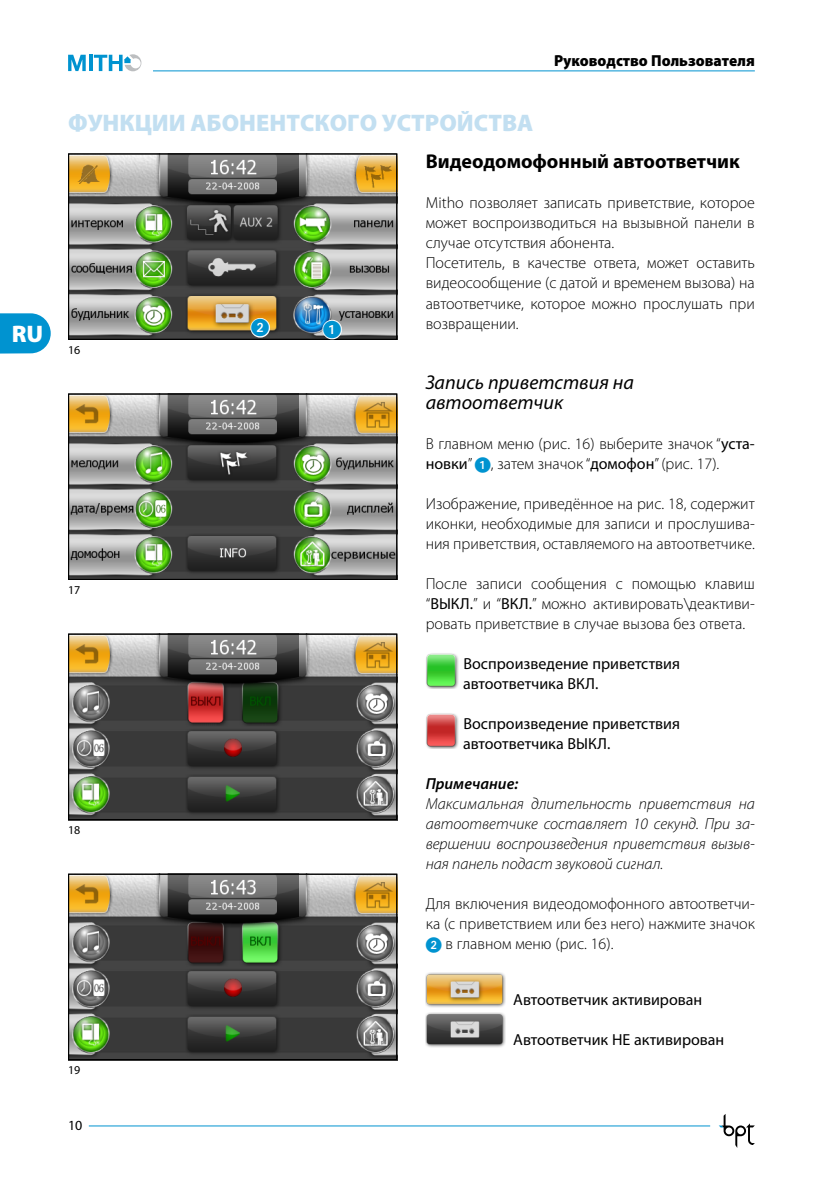
<style>
.page{position:relative;width:840px;height:1191px;background:#fff}
.page>*{position:absolute;margin:0;border:0;box-sizing:border-box;transform-origin:0 0}
.t1{font:900 24px "Myriad Pro";color:#c2dff1}
.t2{font:900 24px "Myriad Pro";color:#fff}
.t3{font:italic 20px/20px "Myriad Pro";color:#000}
.t4{font:700 20px "Myriad Pro";color:#000}
.t5{font:18px "European Pi 1";color:#0093d0}
.t6{font:300 16px/20px "Myriad Pro";color:#000;text-align:justify}
.t7{font:italic 300 16px/20px "Myriad Pro";color:#000;text-align:justify}
.t8{font:16px/20px "Myriad Pro";color:#000}
.t9{font:900 16px "Myriad Pro";color:#000;scale:.95 1}
.t10{font:italic 600 16px "Myriad Pro";color:#000}
.t11{font:14px "Myriad Pro";color:#000}
.t12{font:12px "Myriad Pro";color:#000}
.s1{font-weight:400}
.s2{font-family:"European Pi 1";font-weight:400;color:#0093d0}
</style>
<div class="page">
<hr style="left:153px;top:70px;width:601px;height:1px;background:#0093d0">
<svg style="left:68px;top:55px;width:18px;height:16px"></svg>
<hr style="left:89px;top:55px;width:3px;height:16px;background:#0093d0">
<svg style="left:94px;top:54px;width:47px;height:17px"></svg>
<hr style="left:89px;top:1125px;width:620px;height:1px;background:#0093d0">
<svg style="left:719px;top:1114px;width:35px;height:34px"></svg>
<svg style="left:0;top:313px;width:51px;height:41px"></svg>
<img style="left:70px;top:155px;width:325px;height:183px">
<div style="left:68px;top:153px;width:329px;height:187px;border:1px solid #000"></div>
<img style="left:70px;top:395px;width:325px;height:183px">
<div style="left:68px;top:393px;width:329px;height:187px;border:1px solid #000"></div>
<svg style="left:321px;top:318px;width:22px;height:22px"></svg>
<img style="left:426px;top:653px;width:32px;height:35px">
<img style="left:426px;top:713px;width:32px;height:35px">
<img style="left:425px;top:972px;width:80px;height:36px">
<img style="left:425px;top:1012px;width:80px;height:36px">
<svg style="left:249px;top:316px;width:22px;height:23px"></svg>
<img style="left:70px;top:635px;width:325px;height:183px">
<div style="left:68px;top:633px;width:329px;height:187px;border:1px solid #000"></div>
<img style="left:70px;top:875px;width:325px;height:183px">
<div style="left:68px;top:873px;width:329px;height:187px;border:1px solid #000"></div>
<h1 class="t2" style="left:12px;top:318px;width:33px">RU</h1>
<h1 class="t1" style="left:68px;top:107px;width:466px">ФУНКЦИИ АБОНЕНТСКОГО УСТРОЙСТВА</h1>
<p class="t9" style="left:553px;top:50px;width:213px">Руководство Пользователя</p>
<p class="t12" style="left:68px;top:342px;width:14px">16</p>
<p class="t12" style="left:68px;top:582px;width:14px">17</p>
<p class="t12" style="left:68px;top:822px;width:14px">18</p>
<p class="t12" style="left:68px;top:1062px;width:14px">19</p>
<p class="t11" style="left:68px;top:1117px;width:16px">10</p>
<p class="t5" style="left:251px;top:318px;width:20px">2</p>
<p class="t5" style="left:323px;top:319px;width:19px">1</p>
<p class="t4" style="left:425px;top:150px;width:315px">Видеодомофонный автоответчик</p>
<p class="t6" style="left:425px;top:193px;width:330px;text-align:left">Mitho позволяет записать приветствие, которое может воспроизводиться на вызывной панели в случае отсутствия абонента.<br>Посетитель, в качестве ответа, может оставить видеосообщение (с датой и временем вызова) на автоответчике, которое можно прослушать при возвращении.</p>
<p class="t3" style="left:425px;top:372px;width:209px">Запись приветствия на автоответчик</p>
<p class="t6" style="left:425px;top:433px;width:330px">В главном меню (рис. 16) выберите значок “<span class="s1">уста&shy;новки</span>” <span class="s2">1</span>, затем значок “<span class="s1">домофон</span>” (рис. 17).</p>
<p class="t6" style="left:425px;top:493px;width:330px">Изображение, приведённое на рис. 18, содержит иконки, необходимые для записи и прослушива&shy;ния приветствия, оставляемого на автоответчике.</p>
<p class="t6" style="left:425px;top:573px;width:330px">После записи сообщения с помощью клавиш “<span class="s1">ВЫКЛ.</span>” и “<span class="s1">ВКЛ.</span>” можно активировать\деактиви&shy;ровать приветствие в случае вызова без ответа.</p>
<p class="t8" style="left:462px;top:653px;width:218px">Воспроизведение приветствия автоответчика ВКЛ.</p>
<p class="t8" style="left:462px;top:713px;width:218px">Воспроизведение приветствия автоответчика ВЫКЛ.</p>
<p class="t10" style="left:425px;top:773px;width:94px">Примечание:</p>
<p class="t7" style="left:425px;top:793px;width:330px">Максимальная длительность приветствия на автоответчике составляет 10 секунд. При за&shy;вершении воспроизведения приветствия вызыв&shy;ная панель подаст звуковой сигнал.</p>
<p class="t6" style="left:425px;top:893px;width:330px">Для включения видеодомофонного автоответчи&shy;ка (с приветствием или без него) нажмите значок <span class="s2">2</span> в главном меню (рис. 16).</p>
<p class="t8" style="left:513px;top:989px;width:190px">Автоответчик активирован</p>
<p class="t8" style="left:513px;top:1029px;width:212px">Автоответчик НЕ активирован</p>
</div>
